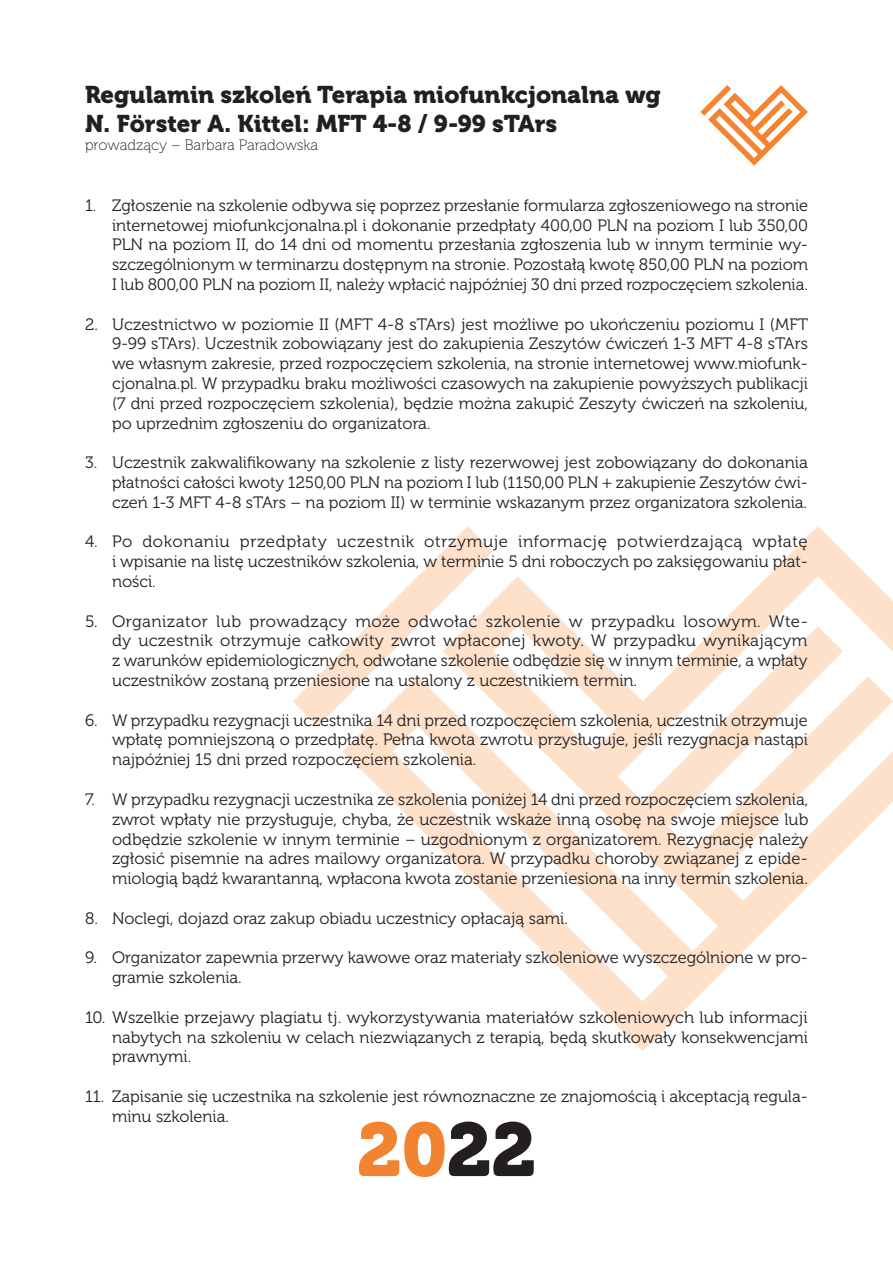
<style>
.page{position:relative;width:893px;height:1263px;background:#fff}
.page>*{position:absolute;margin:0;border:0;box-sizing:border-box;transform-origin:0 0}
.t1{font:75px "Museo 900";color:#f28431}
.t2{font:24px/28.8px "Museo 900";color:#231f20}
.t3{font:16.5px/19.8px "Museo 300";color:#231f20;text-align:justify}
.t4{font:15px "Museo 100";color:#231f20}
.s1{color:#231f20}
</style>
<div class="page">
<svg style="left:293px;top:651px;width:50px;height:75px"></svg>
<svg style="left:343px;top:526px;width:550px;height:525px"></svg>
<svg style="left:700px;top:85px;width:108px;height:81px"></svg>
<p class="t2" style="left:85px;top:80px;width:577px">Regulamin szkoleń Terapia miofunkcjonalna wg<br>N. Förster A. Kittel: MFT 4-8 / 9-99 sTArs</p>
<p class="t4" style="left:85px;top:137px;width:235px">prowadzący – Barbara Paradowska</p>
<p class="t3" style="left:112px;top:196px;width:698px;text-indent:-27px">1. Zgłoszenie na szkolenie odbywa się poprzez przesłanie formularza zgłoszeniowego na stronie internetowej miofunkcjonalna.pl i dokonanie przedpłaty 400,00 PLN na poziom I lub 350,00<br>PLN na poziom II, do 14 dni od momentu przesłania zgłoszenia lub w innym terminie wy&shy;szczególnionym w terminarzu dostępnym na stronie. Pozostałą kwotę 850,00 PLN na poziom I lub 800,00 PLN na poziom II, należy wpłacić najpóźniej 30 dni przed rozpoczęciem szkolenia.</p>
<p class="t3" style="left:112px;top:314px;width:698px;text-indent:-27px">2. Uczestnictwo w poziomie II (MFT 4-8 sTArs) jest możliwe po ukończeniu poziomu I (MFT 9-99 sTArs). Uczestnik zobowiązany jest do zakupienia Zeszytów ćwiczeń 1-3 MFT 4-8 sTArs we własnym zakresie, przed rozpoczęciem szkolenia, na stronie internetowej www.miofunk&shy;cjonalna.pl. W przypadku braku możliwości czasowych na zakupienie powyższych publikacji (7 dni przed rozpoczęciem szkolenia), będzie można zakupić Zeszyty ćwiczeń na szkoleniu, po uprzednim zgłoszeniu do organizatora.</p>
<p class="t3" style="left:112px;top:453px;width:697px;text-indent:-27px">3. Uczestnik zakwalifikowany na szkolenie z listy rezerwowej jest zobowiązany do dokonania płatności całości kwoty 1250,00 PLN na poziom I lub (1150,00 PLN + zakupienie Zeszytów ćwi&shy;czeń 1-3 MFT 4-8 sTArs – na poziom II) w terminie wskazanym przez organizatora szkolenia.</p>
<p class="t3" style="left:112px;top:532px;width:697px;text-indent:-27px">4. Po dokonaniu przedpłaty uczestnik otrzymuje informację potwierdzającą wpłatę i wpisanie na listę uczestników szkolenia, w terminie 5 dni roboczych po zaksięgowaniu płat&shy;ności.</p>
<p class="t3" style="left:112px;top:611px;width:697px;text-indent:-27px">5. Organizator lub prowadzący może odwołać szkolenie w przypadku losowym. Wte&shy;dy uczestnik otrzymuje całkowity zwrot wpłaconej kwoty. W przypadku wynikającym z warunków epidemiologicznych, odwołane szkolenie odbędzie się w innym terminie, a wpłaty uczestników zostaną przeniesione na ustalony z uczestnikiem termin.</p>
<p class="t3" style="left:112px;top:710px;width:697px;text-indent:-27px">6. W przypadku rezygnacji uczestnika 14 dni przed rozpoczęciem szkolenia, uczestnik otrzymuje wpłatę pomniejszoną o przedpłatę. Pełna kwota zwrotu przysługuje, jeśli rezygnacja nastąpi najpóźniej 15 dni przed rozpoczęciem szkolenia.</p>
<p class="t3" style="left:112px;top:790px;width:698px;text-indent:-27px">7. W przypadku rezygnacji uczestnika ze szkolenia poniżej 14 dni przed rozpoczęciem szkolenia, zwrot wpłaty nie przysługuje, chyba, że uczestnik wskaże inną osobę na swoje miejsce lub odbędzie szkolenie w innym terminie – uzgodnionym z organizatorem. Rezygnację należy zgłosić pisemnie na adres mailowy organizatora. W przypadku choroby związanej z epide&shy;miologią bądź kwarantanną, wpłacona kwota zostanie przeniesiona na inny termin szkolenia.</p>
<p class="t3" style="left:85px;top:908px;width:484px">8. Noclegi, dojazd oraz zakup obiadu uczestnicy opłacają sami.</p>
<p class="t3" style="left:112px;top:948px;width:697px;text-indent:-27px">9. Organizator zapewnia przerwy kawowe oraz materiały szkoleniowe wyszczególnione w pro&shy;gramie szkolenia.</p>
<p class="t3" style="left:112px;top:1007px;width:697px;text-indent:-27px">10. Wszelkie przejawy plagiatu tj. wykorzystywania materiałów szkoleniowych lub informacji nabytych na szkoleniu w celach niezwiązanych z terapią, będą skutkowały konsekwencjami prawnymi.</p>
<p class="t3" style="left:112px;top:1087px;width:697px;text-indent:-27px">11. Zapisanie się uczestnika na szkolenie jest równoznaczne ze znajomością i akceptacją regula&shy;minu szkolenia.</p>
<p class="t1" style="left:357px;top:1107px;width:180px">20<span class="s1">22</span></p>
</div>
